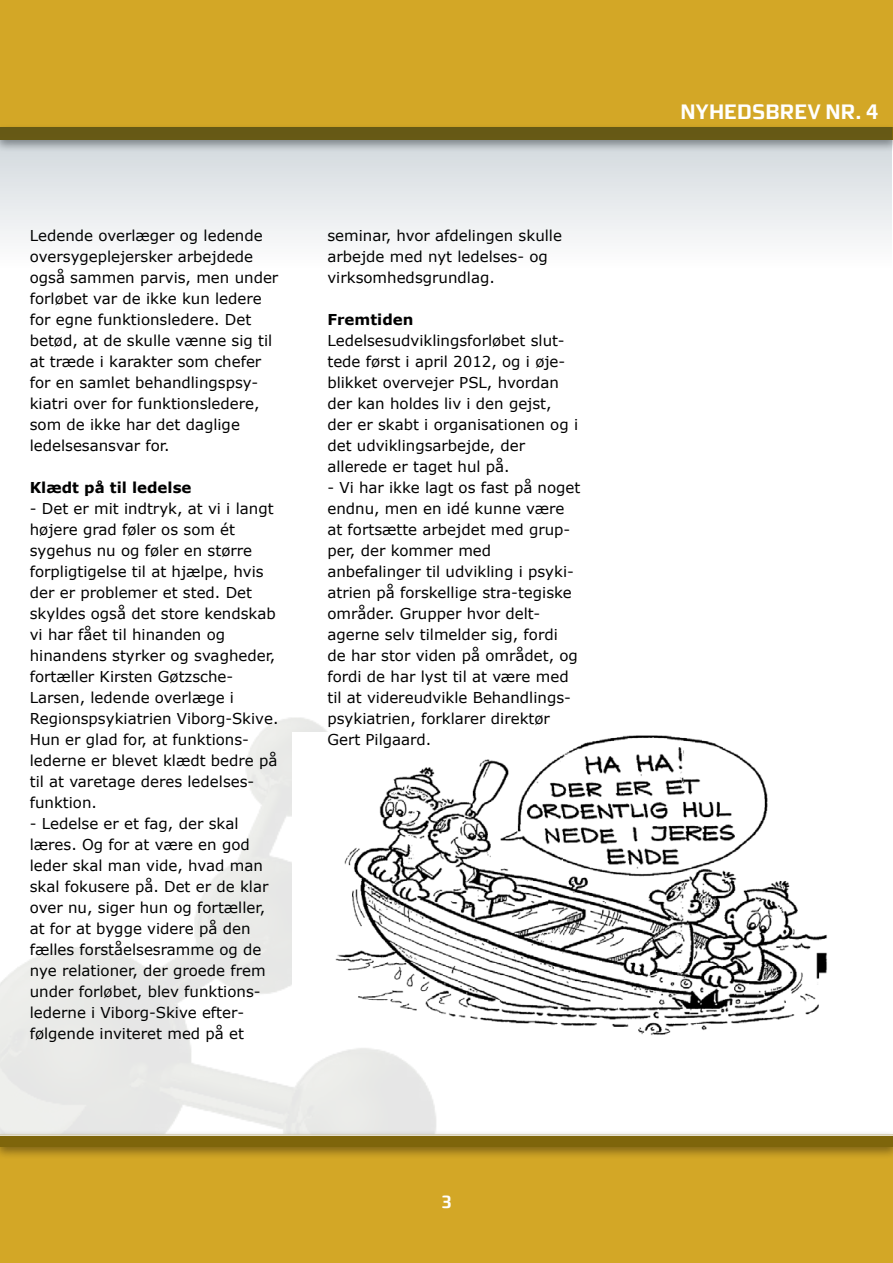
<style>
.page{position:relative;width:893px;height:1263px;background:#fff}
.page>*{position:absolute;margin:0;border:0;box-sizing:border-box;transform-origin:0 0}
.t1{font:700 21px "midtsans";color:#fff}
.t2{font:700 18px "midtsans";color:#fff}
.t3{font:15px/21px "Verdana";color:#000101}
.t4{font:700 15px "Verdana";color:#000101}
</style>
<div class="page">
<div style="left:0;top:1135px;width:893px;height:128px;background:#d3a726"></div>
<div style="left:0;top:0;width:893px;height:128px;background:#d3a726"></div>
<div style="left:0;top:1130px;width:893px;height:30px;background:#000;opacity:.4"></div>
<div style="left:0;top:1134px;width:893px;height:13px;background:#7e650b"></div>
<div style="left:0;top:123px;width:893px;height:30px;background:#000;opacity:.4"></div>
<svg style="left:0;top:128px;width:892px;height:112px"></svg>
<hr style="left:0;top:1134px;width:893px;height:2px;background:#fff">
<img style="left:335px;top:735px;width:492px;height:300px">
<p class="t3" style="left:30px;top:225px;width:250px">Ledende overlæger og ledende oversygeplejersker arbejdede også sammen parvis, men under forløbet var de ikke kun ledere for egne funktionsledere. Det betød, at de skulle vænne sig til at træde i karakter som chefer for en samlet behandlingspsy&shy;kiatri over for funktionsledere, som de ikke har det daglige ledelsesansvar for.</p>
<p class="t4" style="left:30px;top:478px;width:163px">Klædt på til ledelse</p>
<p class="t3" style="left:30px;top:498px;width:250px">- Det er mit indtryk, at vi i langt højere grad føler os som ét sygehus nu og føler en større forpligtigelse til at hjælpe, hvis der er problemer et sted. Det skyldes også det store kendskab vi har fået til hinanden og hinandens styrker og svagheder, fortæller Kirsten Gøtzsche-<br>Larsen, ledende overlæge i<br>Regionspsykiatrien Viborg-Skive.<br>Hun er glad for, at funktions&shy;lederne er blevet klædt bedre på til at varetage deres ledelses&shy;funktion.</p>
<p class="t3" style="left:30px;top:813px;width:240px">- Ledelse er et fag, der skal læres. Og for at være en god leder skal man vide, hvad man skal fokusere på. Det er de klar over nu, siger hun og fortæller, at for at bygge videre på den fælles forståelsesramme og de nye relationer, der groede frem under forløbet, blev funktions&shy;lederne i Viborg-Skive efter&shy;følgende inviteret med på et</p>
<p class="t3" style="left:327px;top:225px;width:236px">seminar, hvor afdelingen skulle arbejde med nyt ledelses- og virksomhedsgrundlag.</p>
<p class="t4" style="left:327px;top:310px;width:88px">Fremtiden</p>
<p class="t3" style="left:327px;top:330px;width:252px">Ledelsesudviklingsforløbet slut&shy;tede først i april 2012, og i øje&shy;blikket overvejer PSL, hvordan der kan holdes liv i den gejst, der er skabt i organisationen og i det udviklingsarbejde, der allerede er taget hul på.</p>
<p class="t3" style="left:327px;top:477px;width:254px">- Vi har ikke lagt os fast på noget endnu, men en idé kunne være at fortsætte arbejdet med grup&shy;per, der kommer med anbefalinger til udvikling i psyki&shy;atrien på forskellige stra-tegiske områder. Grupper hvor delt&shy;agerne selv tilmelder sig, fordi<br>de har stor viden på området, og fordi de har lyst til at være med til at videreudvikle Behandlings&shy;psykiatrien, forklarer direktør<br>Gert Pilgaard.</p>
<p class="t2" style="left:441px;top:1191px;width:12px">3</p>
<h1 class="t1" style="left:680px;top:99px;width:199px">NYHEDSBREV NR. 4</h1>
</div>
